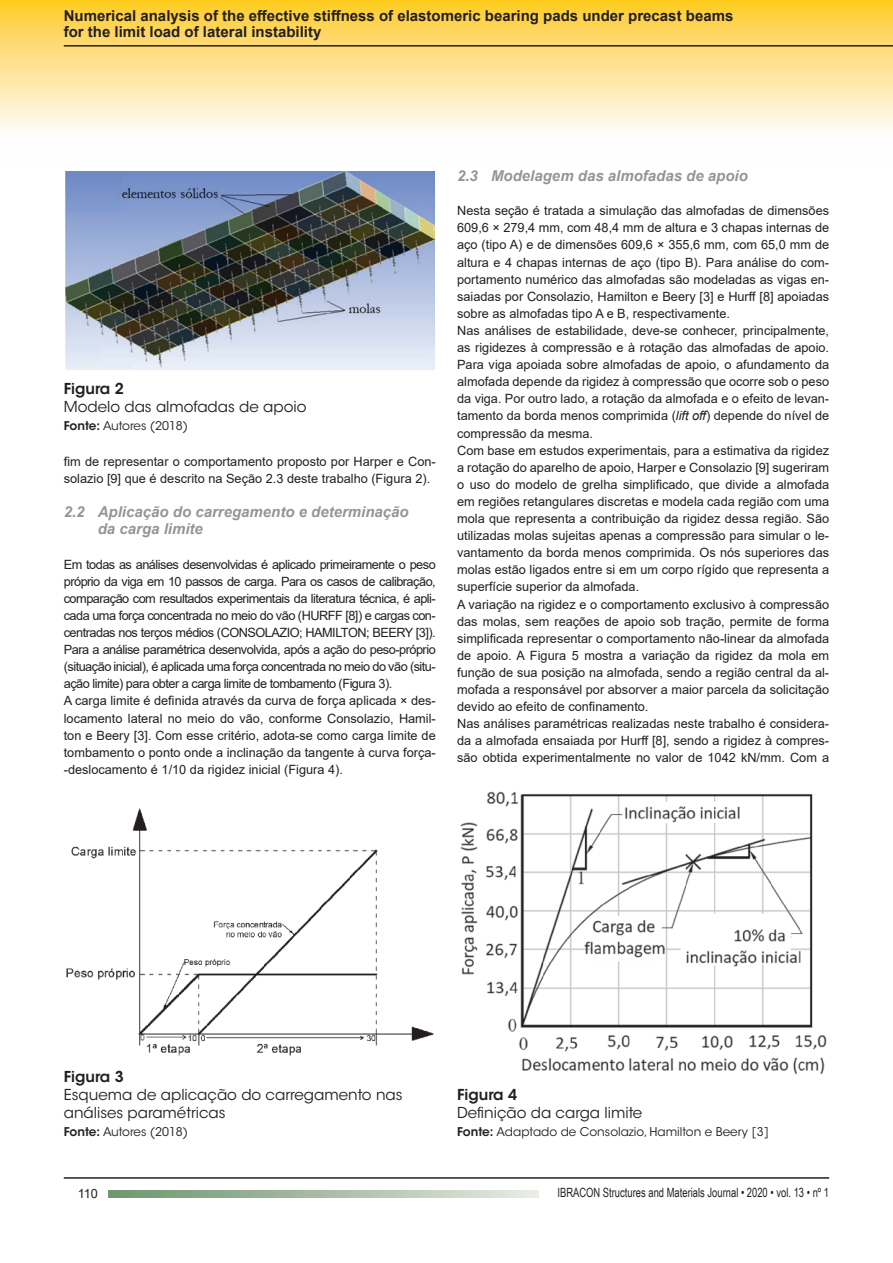
<style>
.page{position:relative;width:893px;height:1263px;background:#fff}
.page>*{position:absolute;margin:0;border:0;box-sizing:border-box;transform-origin:0 0}
.t1{font:700 15px/16.5px "Arial";color:#231f20}
.t2{font:15px/18px "ITC Avant Garde Std";color:#231f20}
.t3{font:italic 700 15px/17.1px "Arial";color:#939598}
.t4{font:600 15px "ITC Avant Garde Std";color:#231f20}
.t5{font:12.75px/17.1px "Arial";color:#231f20}
.t6{font:12.75px/17.1px "Arial";letter-spacing:-.04em;color:#231f20}
.t7{font:12.75px "Arial Narrow";color:#231f20;scale:.9 1}
.t8{font:12px "ITC Avant Garde Std";color:#231f20}
.s1{font-weight:600}
.s2{font-style:italic}
</style>
<div class="page">
<svg style="left:0;top:0;width:893px;height:131px;background:#fee28f"></svg>
<hr style="left:64px;top:1177px;width:765px;height:2px;background:#231f20">
<hr style="left:64px;top:45px;width:829px;height:2px;background:#231f20">
<svg style="left:108px;top:1190px;width:431px;height:8px;background:#a9bea7"></svg>
<img style="left:65px;top:172px;width:369px;height:197px">
<img style="left:66px;top:808px;width:368px;height:247px">
<img style="left:460px;top:791px;width:367px;height:284px">
<p class="t1" style="left:64px;top:7px;width:671px">Numerical analysis of the effective stiffness of elastomeric bearing pads under precast beams for the limit load of lateral instability</p>
<p class="t4" style="left:64px;top:379px;width:62px">Figura 2</p>
<p class="t2" style="left:64px;top:398px;width:244px">Modelo das almofadas de apoio</p>
<p class="t8" style="left:64px;top:418px;width:126px"><span class="s1">Fonte:</span> Autores (2018)</p>
<p class="t5" style="left:64px;top:453px;width:374px">fim de representar o comportamento proposto por Harper e Con&shy;solazio [9] que é descrito na Seção 2.3 deste trabalho (Figura 2).</p>
<p class="t3" style="left:98px;top:504px;width:312px;text-indent:-34px">2.2 Aplicação do carregamento e determinação da carga limite</p>
<p class="t6" style="left:64px;top:555px;width:374px">Em todas as análises desenvolvidas é aplicado primeiramente o peso próprio da viga em 10 passos de carga. Para os casos de calibração, comparação com resultados experimentais da literatura técnica, é apli&shy;cada uma força concentrada no meio do vão (HURFF [8]) e cargas con&shy;centradas nos terços médios (CONSOLAZIO; HAMILTON; BEERY [3]).<br>Para a análise paramétrica desenvolvida, após a ação do peso-próprio (situação inicial), é aplicada uma força concentrada no meio do vão (situ&shy;ação limite) para obter a carga limite de tombamento (Figura 3).<br>A carga limite é definida através da curva de força aplicada × des&shy;locamento lateral no meio do vão, conforme Consolazio, Hamil&shy;ton e Beery [3]. Com esse critério, adota-se como carga limite de tombamento o ponto onde a inclinação da tangente à curva força--deslocamento é 1/10 da rigidez inicial (Figura 4).</p>
<p class="t3" style="left:457px;top:168px;width:292px">2.3 Modelagem das almofadas de apoio</p>
<p class="t5" style="left:457px;top:202px;width:374px">Nesta seção é tratada a simulação das almofadas de dimensões 609,6 × 279,4 mm, com 48,4 mm de altura e 3 chapas internas de aço (tipo A) e de dimensões 609,6 × 355,6 mm, com 65,0 mm de altura e 4 chapas internas de aço (tipo B). Para análise do com&shy;portamento numérico das almofadas são modeladas as vigas en&shy;saiadas por Consolazio, Hamilton e Beery [3] e Hurff [8] apoiadas sobre as almofadas tipo A e B, respectivamente.<br>Nas análises de estabilidade, deve-se conhecer, principalmente, as rigidezes à compressão e à rotação das almofadas de apoio.<br>Para viga apoiada sobre almofadas de apoio, o afundamento da almofada depende da rigidez à compressão que ocorre sob o peso da viga. Por outro lado, a rotação da almofada e o efeito de levan&shy;tamento da borda menos comprimida (<span class="s2">lift off</span>) depende do nível de compressão da mesma.<br>Com base em estudos experimentais, para a estimativa da rigidez a rotação do aparelho de apoio, Harper e Consolazio [9] sugeriram o uso do modelo de grelha simplificado, que divide a almofada em regiões retangulares discretas e modela cada região com uma mola que representa a contribuição da rigidez dessa região. São utilizadas molas sujeitas apenas a compressão para simular o le&shy;vantamento da borda menos comprimida. Os nós superiores das molas estão ligados entre si em um corpo rígido que representa a superfície superior da almofada.<br>A variação na rigidez e o comportamento exclusivo à compressão das molas, sem reações de apoio sob tração, permite de forma simplificada representar o comportamento não-linear da almofada de apoio. A Figura 5 mostra a variação da rigidez da mola em função de sua posição na almofada, sendo a região central da al&shy;mofada a responsável por absorver a maior parcela da solicitação devido ao efeito de confinamento.<br>Nas análises paramétricas realizadas neste trabalho é considera&shy;da a almofada ensaiada por Hurff [8], sendo a rigidez à compres&shy;são obtida experimentalmente no valor de 1042 kN/mm. Com a</p>
<p class="t4" style="left:64px;top:1067px;width:62px">Figura 3</p>
<p class="t2" style="left:64px;top:1085px;width:340px">Esquema de aplicação do carregamento nas análises paramétricas</p>
<p class="t8" style="left:64px;top:1124px;width:126px"><span class="s1">Fonte:</span> Autores (2018)</p>
<p class="t4" style="left:457px;top:1085px;width:62px">Figura 4</p>
<p class="t2" style="left:457px;top:1104px;width:187px">Definição da carga limite</p>
<p class="t8" style="left:457px;top:1125px;width:313px"><span class="s1">Fonte:</span> Adaptado de Consolazio, Hamilton e Beery [3]</p>
<p class="t5" style="left:78px;top:1185px;width:22px">110</p>
<p class="t7" style="left:557px;top:1183px;width:303px">IBRACON Structures and Materials Journal • 2020 • vol. 13 • nº 1</p>
</div>
